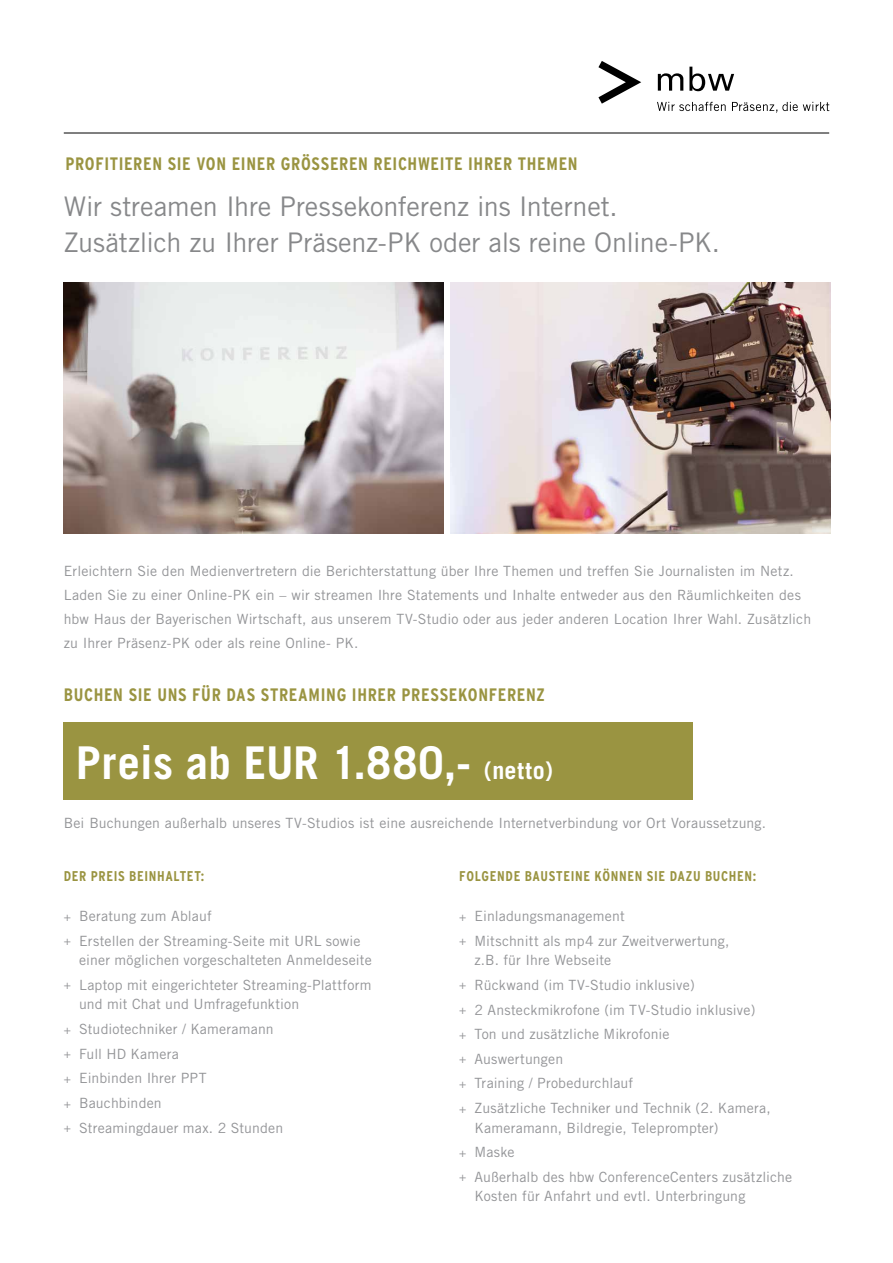
<style>
.page{position:relative;width:893px;height:1263px;background:#fff}
.page>*{position:absolute;margin:0;border:0;box-sizing:border-box;transform-origin:0 0}
.t1{font:700 45.15px "Trade Gothic";letter-spacing:.01em;color:#fff}
.t2{font:27px/36px "Trade Gothic";letter-spacing:-.005em;color:#87888a}
.t3{font:700 condensed 18px "Interstate";letter-spacing:.035em;color:#9a9441}
.t4{font:14.1px/24.6px "Trade Gothic";letter-spacing:.01em;color:#939497}
.t5{font:700 condensed 14.1px "Interstate";letter-spacing:.045em;color:#9a9441}
.s1{font-size:24px}
.s2{font-family:"Trade Gothic Cond Eighteen";font-size:12px}
</style>
<div class="page">
<hr style="left:64px;top:133px;width:765px;height:1px;background:#000">
<svg style="left:658px;top:73px;width:25px;height:18px"></svg>
<svg style="left:689px;top:67px;width:45px;height:24px"></svg>
<svg style="left:598px;top:61px;width:43px;height:43px"></svg>
<svg style="left:657px;top:102px;width:69px;height:9px"></svg>
<svg style="left:732px;top:102px;width:97px;height:11px"></svg>
<div style="left:64px;top:722px;width:629px;height:78px;background:#9a9441"></div>
<img style="left:450px;top:283px;width:380px;height:251px">
<img style="left:64px;top:283px;width:379px;height:251px">
<p class="t3" style="left:65px;top:154px;width:514px">PROFITIEREN SIE VON EINER GRÖSSEREN REICHWEITE IHRER THEMEN</p>
<h2 class="t2" style="left:64px;top:188px;width:658px">Wir streamen Ihre Pressekonferenz ins Internet.<br>Zusätzlich zu Ihrer Präsenz-PK oder als reine Online-PK.</h2>
<p class="t4" style="left:64px;top:559px;width:749px;line-height:24px">Erleichtern Sie den Medienvertretern die Berichterstattung über Ihre Themen und treffen Sie Journalisten im Netz.<br>Laden Sie zu einer Online-PK ein – wir streamen Ihre Statements und Inhalte entweder aus den Räumlichkeiten des hbw Haus der Bayerischen Wirtschaft, aus unserem TV-Studio oder aus jeder anderen Location Ihrer Wahl. Zusätzlich zu Ihrer Präsenz-PK oder als reine Online- PK.</p>
<p class="t3" style="left:64px;top:684px;width:483px">BUCHEN SIE UNS FÜR DAS STREAMING IHRER PRESSEKONFERENZ</p>
<h1 class="t1" style="left:76px;top:735px;width:479px">Preis ab EUR 1.880,- <span class="s1">(netto)</span></h1>
<p class="t4" style="left:64px;top:811px;width:704px">Bei Buchungen außerhalb unseres TV-Studios ist eine ausreichende Internetverbindung vor Ort Voraussetzung.</p>
<p class="t5" style="left:64px;top:868px;width:142px">DER PREIS BEINHALTET:</p>
<p class="t4" style="left:64px;top:904px;width:298px"><span class="s2">+</span> Beratung zum Ablauf<br><span class="s2">+</span> Erstellen der Streaming-Seite mit URL sowie</p>
<p class="t4" style="left:64px;top:948px;width:309px;text-align:right">einer möglichen vorgeschalteten Anmeldeseite<br><span class="s2">+</span> Laptop mit eingerichteter Streaming-Plattform</p>
<p class="t4" style="left:64px;top:992px;width:237px;text-indent:15px">und mit Chat und Umfragefunktion <span class="s2">+</span> Studiotechniker / Kameramann<br><span class="s2">+</span> Full HD Kamera<br><span class="s2">+</span> Einbinden Ihrer PPT<br><span class="s2">+</span> Bauchbinden<br><span class="s2">+</span> Streamingdauer max. 2 Stunden</p>
<p class="t5" style="left:459px;top:868px;width:299px">FOLGENDE BAUSTEINE KÖNNEN SIE DAZU BUCHEN:</p>
<p class="t4" style="left:459px;top:904px;width:272px"><span class="s2">+</span> Einladungsmanagement<br><span class="s2">+</span> Mitschnitt als mp4 zur Zweitverwertung,</p>
<p class="t4" style="left:459px;top:948px;width:313px;text-indent:15px">z.B. für Ihre Webseite<br><span class="s2">+</span> Rückwand (im TV-Studio inklusive)<br><span class="s2">+</span> 2 Ansteckmikrofone (im TV-Studio inklusive)<br><span class="s2">+</span> Ton und zusätzliche Mikrofonie<br><span class="s2">+</span> Auswertungen<br><span class="s2">+</span> Training / Probedurchlauf<br><span class="s2">+</span> Zusätzliche Techniker und Technik (2. Kamera,</p>
<p class="t4" style="left:459px;top:1115px;width:335px;text-indent:15px">Kameramann, Bildregie, Teleprompter)<br><span class="s2">+</span> Maske<br><span class="s2">+</span> Außerhalb des hbw ConferenceCenters zusätzliche</p>
<p class="t4" style="left:475px;top:1184px;width:272px">Kosten für Anfahrt und evtl. Unterbringung</p>
</div>
